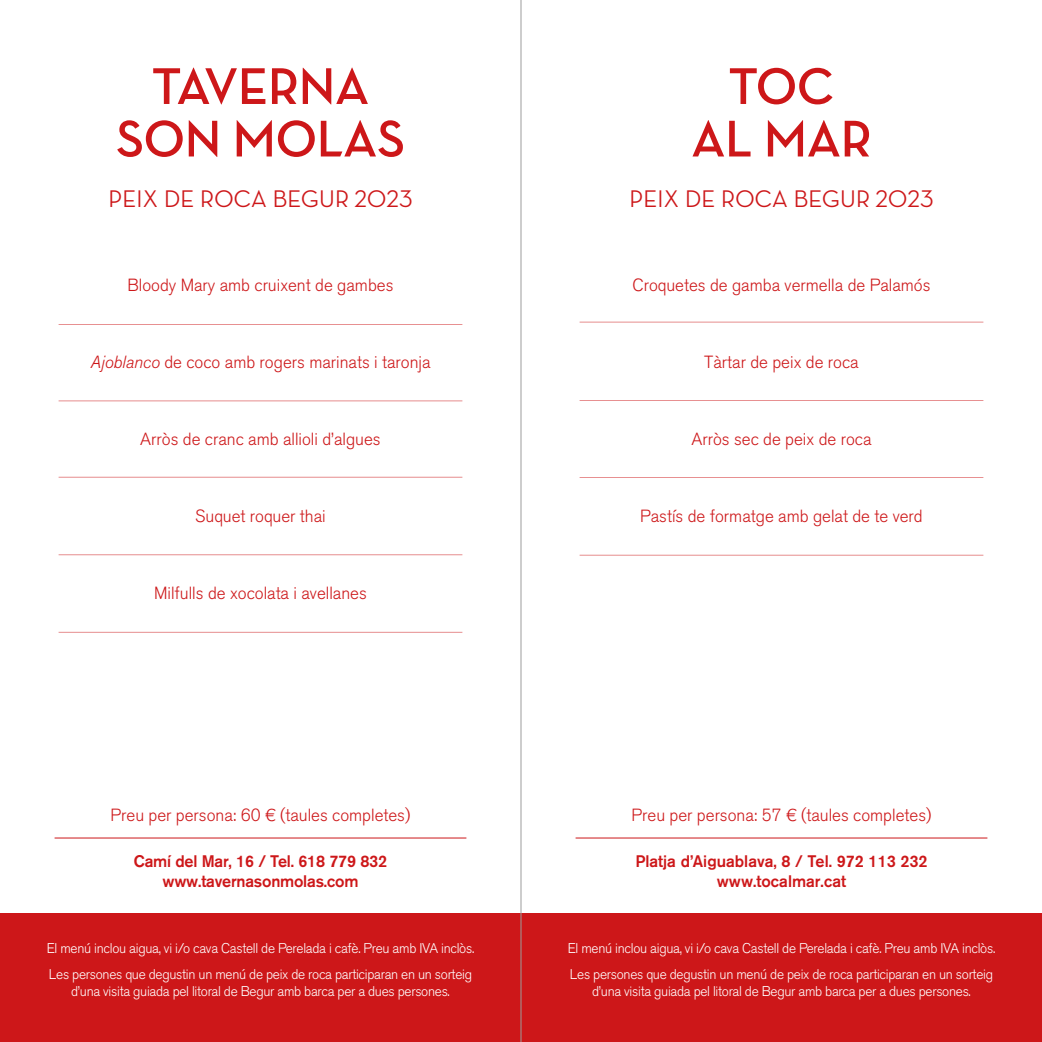
<style>
.page{position:relative;width:1042px;height:1042px;background:#fff}
.page>*{position:absolute;margin:0;border:0;box-sizing:border-box;transform-origin:0 0}
.t1{font:700 52.5px/52.5px "Neutra Disp";color:#cd1719;text-align:center}
.t2{font:500 24.5px "Neutra Disp";letter-spacing:.01em;color:#cd1719}
.t3{font:300 17.5px "Akzidenz Grotesk BQ";color:#cd1719}
.t4{font:500 16.62px/19.9px "Akzidenz Grotesk BQ";letter-spacing:-.015em;color:#cd1719;text-align:center}
.t5{font:300 14px/26.8px "Akzidenz Grotesk BQ";letter-spacing:-.02em;color:#fff}
.s1{font-style:italic}
</style>
<div class="page">
<div style="left:0;top:913px;width:1042px;height:129px;background:#cd1719"></div>
<hr style="left:575px;top:837px;width:412px;height:1px;background:#cd1719">
<hr style="left:579px;top:322px;width:404px;height:1px;background:#cd1719">
<hr style="left:579px;top:400px;width:404px;height:1px;background:#cd1719">
<hr style="left:579px;top:477px;width:404px;height:1px;background:#cd1719">
<hr style="left:579px;top:555px;width:404px;height:1px;background:#cd1719">
<hr style="left:55px;top:837px;width:411px;height:1px;background:#cd1719">
<hr style="left:59px;top:324px;width:403px;height:1px;background:#cd1719">
<hr style="left:59px;top:400px;width:403px;height:1px;background:#cd1719">
<hr style="left:59px;top:477px;width:403px;height:1px;background:#cd1719">
<hr style="left:59px;top:554px;width:403px;height:1px;background:#cd1719">
<hr style="left:59px;top:632px;width:403px;height:1px;background:#cd1719">
<hr style="left:520px;top:0;width:1px;height:1042px;background:#9d9d9c">
<h1 class="t1" style="left:116px;top:60px;width:290px">TAVERNA<br>SON MOLAS</h1>
<h1 class="t1" style="left:691px;top:60px;width:182px">TOC<br>AL MAR</h1>
<h2 class="t2" style="left:109px;top:184px;width:305px">PEIX DE ROCA BEGUR 2023</h2>
<h2 class="t2" style="left:629px;top:184px;width:305px">PEIX DE ROCA BEGUR 2023</h2>
<p class="t3" style="left:127px;top:276px;width:267px">Bloody Mary amb cruixent de gambes</p>
<p class="t3" style="left:632px;top:276px;width:300px">Croquetes de gamba vermella de Palamós</p>
<p class="t3" style="left:90px;top:353px;width:342px"><span class="s1">Ajoblanco</span> de coco amb rogers marinats i taronja</p>
<p class="t3" style="left:704px;top:353px;width:156px">Tàrtar de peix de roca</p>
<p class="t3" style="left:140px;top:430px;width:242px">Arròs de cranc amb allioli d’algues</p>
<p class="t3" style="left:691px;top:430px;width:182px">Arròs sec de peix de roca</p>
<p class="t3" style="left:195px;top:507px;width:132px">Suquet roquer thai</p>
<p class="t3" style="left:640px;top:507px;width:284px">Pastís de formatge amb gelat de te verd</p>
<p class="t3" style="left:154px;top:584px;width:214px">Milfulls de xocolata i avellanes</p>
<p class="t3" style="left:111px;top:807px;width:301px">Preu per persona: 60 € (taules completes)</p>
<p class="t4" style="left:134px;top:852px;width:255px">Camí del Mar, 16 / Tel. 618 779 832 www.tavernasonmolas.com</p>
<p class="t3" style="left:631px;top:807px;width:301px">Preu per persona: 57 € (taules completes)</p>
<p class="t4" style="left:635px;top:852px;width:294px">Platja d’Aiguablava, 8 / Tel. 972 113 232 www.tocalmar.cat</p>
<p class="t5" style="left:47px;top:935px;width:429px">El menú inclou aigua, vi i/o cava Castell de Perelada i cafè. Preu amb IVA inclòs.<br>Les persones que degustin un menú de peix de roca participaran en un sorteig</p>
<p class="t5" style="left:71px;top:979px;width:380px">d’una visita guiada pel litoral de Begur amb barca per a dues persones.</p>
<p class="t5" style="left:568px;top:935px;width:429px">El menú inclou aigua, vi i/o cava Castell de Perelada i cafè. Preu amb IVA inclòs.<br>Les persones que degustin un menú de peix de roca participaran en un sorteig</p>
<p class="t5" style="left:592px;top:979px;width:380px">d’una visita guiada pel litoral de Begur amb barca per a dues persones.</p>
</div>
